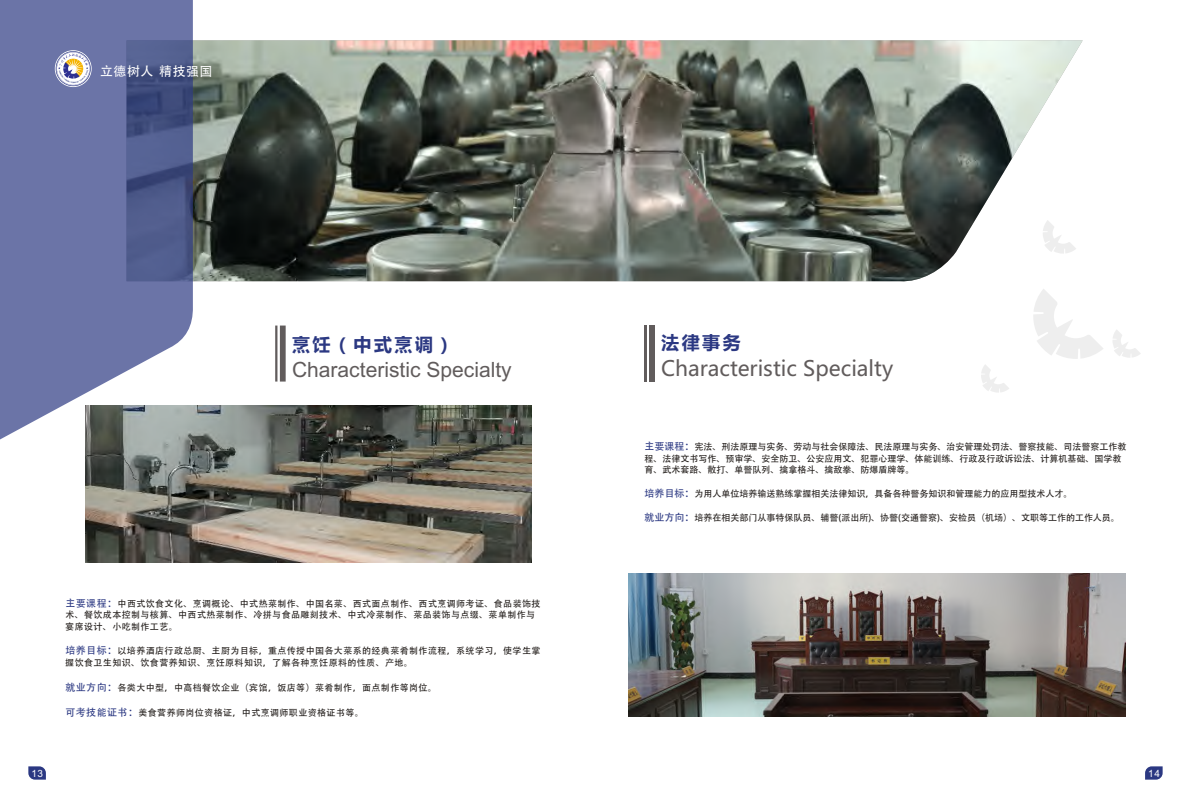
<style>
.page{position:relative;width:1191px;height:808px;background:#fff}
.page>*{position:absolute;margin:0;border:0;box-sizing:border-box;transform-origin:0 0}
.t1{font:21px "Arial";color:#615c5c}
.t2{font:21px "Microsoft Ya Hei";color:#615c5c}
.t3{font:700 18px "Microsoft Ya Hei";letter-spacing:.14em;color:#2b3882}
.t4{font:12.9px "Adobe Heiti Std";letter-spacing:.045em;color:#fff}
.t5{font:10px "Adobe Heiti Std";letter-spacing:.045em;color:#2b3882}
.t6{font:10px "Arial";color:#fff}
.t7{font:9px/11.4px "Adobe Heiti Std";letter-spacing:.045em;color:#1f1a17}
.t8{font:9px/11.4px "Adobe Heiti Std";color:#1f1a17}
</style>
<div class="page">
<img style="left:193px;top:40px;width:889px;height:242px">
<svg style="left:0;top:0;width:193px;height:439px;background:#7079a7"></svg>
<img style="left:86px;top:406px;width:446px;height:157px">
<svg style="left:28px;top:766px;width:18px;height:14px"></svg>
<svg style="left:1145px;top:766px;width:17px;height:14px"></svg>
<svg style="left:55px;top:50px;width:37px;height:37px"></svg>
<svg style="left:275px;top:326px;width:11px;height:56px"></svg>
<div style="left:649px;top:326px;width:6px;height:56px;background:#615c5c"></div>
<hr style="left:644px;top:326px;width:2px;height:56px;background:#615c5c">
<svg style="left:1033px;top:289px;width:70px;height:70px"></svg>
<svg style="left:1042px;top:220px;width:34px;height:34px"></svg>
<svg style="left:981px;top:365px;width:28px;height:28px"></svg>
<svg style="left:1113px;top:330px;width:28px;height:28px"></svg>
<img style="left:629px;top:574px;width:496px;height:143px">
<h3 class="t4" style="left:100px;top:65px;width:114px">立德树人 精技强国</h3>
<h2 class="t3" style="left:292px;top:337px;width:163px">烹饪（中式烹调）</h2>
<h1 class="t1" style="left:292px;top:362px;width:221px">Characteristic Specialty</h1>
<p class="t5" style="left:65px;top:598px;width:53px">主要课程：</p>
<p class="t5" style="left:65px;top:645px;width:53px">培养目标：</p>
<p class="t5" style="left:65px;top:682px;width:53px">就业方向：</p>
<p class="t5" style="left:65px;top:707px;width:74px">可考技能证书：</p>
<p class="t7" style="left:65px;top:598px;width:476px;text-indent:52px">中西式饮食文化、烹调概论、中式热菜制作、中国名菜、西式面点制作、西式烹调师考证、食品装饰技术、餐饮成本控制与核算、中西式热菜制作、冷拼与食品雕刻技术、中式冷菜制作、菜品装饰与点缀、菜单制作与宴席设计、小吃制作工艺。</p>
<p class="t7" style="left:65px;top:645px;width:476px;text-indent:52px">以培养酒店行政总厨、主厨为目标，重点传授中国各大菜系的经典菜肴制作流程，系统学习，使学生掌握饮食卫生知识、饮食营养知识、烹饪原料知识，了解各种烹饪原料的性质、产地。</p>
<p class="t7" style="left:118px;top:681px;width:321px">各类大中型，中高档餐饮企业（宾馆，饭店等）菜肴制作，面点制作等岗位。</p>
<p class="t7" style="left:138px;top:706px;width:227px">美食营养师岗位资格证，中式烹调师职业资格证书等。</p>
<h2 class="t3" style="left:661px;top:334px;width:81px">法律事务</h2>
<h1 class="t2" style="left:661px;top:359px;width:233px">Characteristic Specialty</h1>
<p class="t5" style="left:644px;top:442px;width:51px">主要课程：</p>
<p class="t5" style="left:644px;top:488px;width:51px">培养目标：</p>
<p class="t5" style="left:644px;top:512px;width:51px">就业方向：</p>
<p class="t8" style="left:644px;top:441px;width:484px;text-indent:50px">宪法、刑法原理与实务、劳动与社会保障法、民法原理与实务、治安管理处罚法、警察技能、司法警察工作教程、法律文书写作、预审学、安全防卫、公安应用文、犯罪心理学、体能训练、行政及行政诉讼法、计算机基础、国学教育、武术套路、散打、单警队列、擒拿格斗、擒敌拳、防爆盾牌等。</p>
<p class="t8" style="left:694px;top:488px;width:379px">为用人单位培养输送熟练掌握相关法律知识，具备各种警务知识和管理能力的应用型技术人才。</p>
<p class="t8" style="left:694px;top:511px;width:427px">培养在相关部门从事特保队员、辅警(派出所)、协警(交通警察)、安检员（机场）、文职等工作的工作人员。</p>
<p class="t6" style="left:32px;top:769px;width:13px">13</p>
<p class="t6" style="left:1148px;top:769px;width:13px">14</p>
</div>
